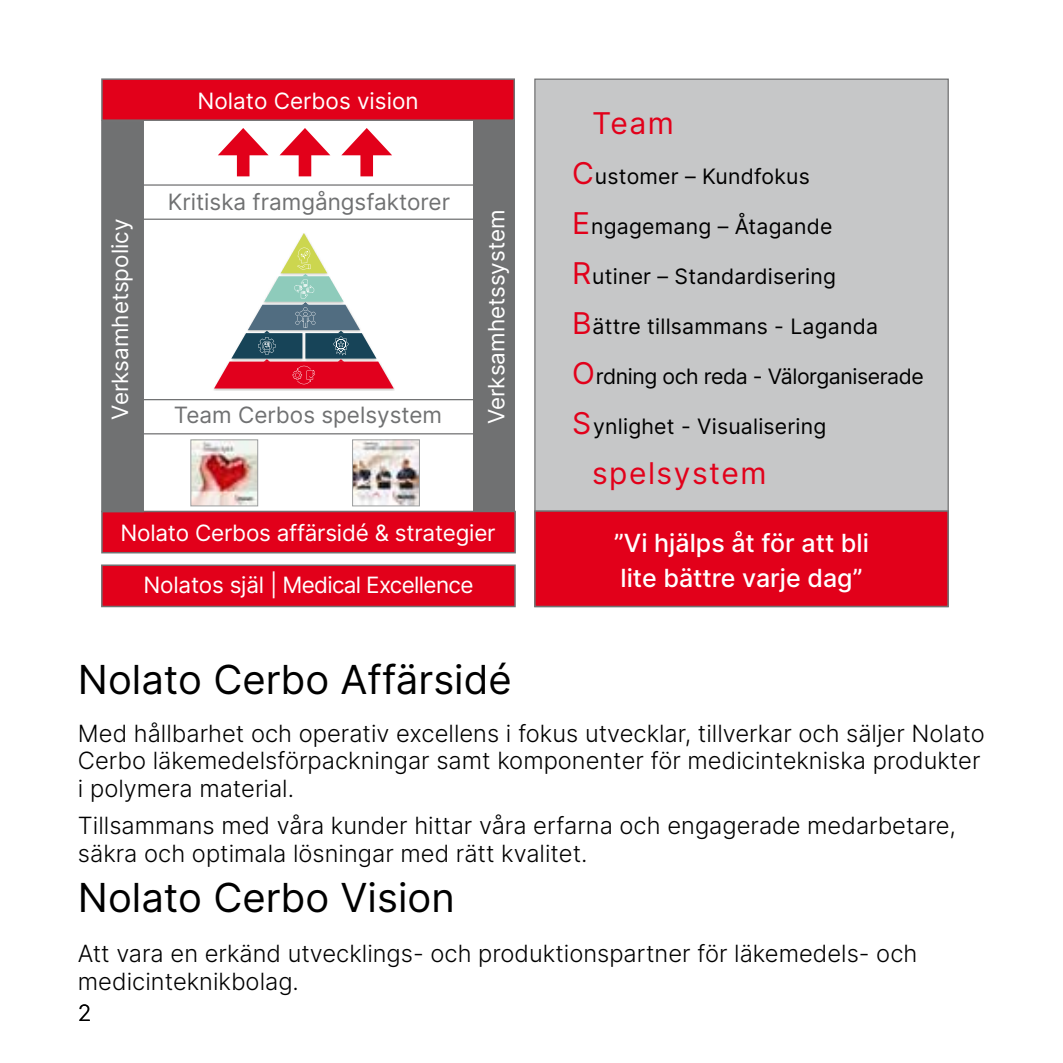
<style>
.page{position:relative;width:1063px;height:1063px;background:#fff}
.page>*{position:absolute;margin:0;border:0;box-sizing:border-box;transform-origin:0 0}
.t1{font:40px "Inter";color:#000}
.t2{font:30px "Inter";letter-spacing:.05em;color:#e2001a}
.t3{font:500 25px/35px "Inter";color:#fff}
.t4{font:300 23.75px/27.5px "Inter";color:#000}
.t5{font:22.5px "Inter";letter-spacing:-.01em;color:#fff}
.t6{font:22.5px "Inter";color:#707172}
.t7{font:22.5px "Inter";letter-spacing:-.03em;color:#fff}
.t8{font:300 22.5px "Inter";color:#000}
.t9{font:21.25px "Inter";letter-spacing:.01em;color:#000}
.t10{font:21.25px "Inter";letter-spacing:-.02em;color:#000}
.s1{font-size:30px;color:#e2001a}
</style>
<div class="page">
<div style="left:101px;top:564px;width:415px;height:43px;background:#e2001a;border:2px solid #707172"></div>
<div style="left:299px;top:145px;width:12px;height:31px;background:#e2001a"></div>
<svg style="left:280px;top:128px;width:50px;height:27px"></svg>
<div style="left:101px;top:511px;width:415px;height:42px;background:#e2001a;border:2px solid #707172"></div>
<div style="left:101px;top:78px;width:414px;height:43px;background:#e2001a;border:2px solid #707172"></div>
<div style="left:237px;top:145px;width:13px;height:31px;background:#e2001a"></div>
<svg style="left:218px;top:128px;width:51px;height:27px"></svg>
<div style="left:360px;top:145px;width:13px;height:31px;background:#e2001a"></div>
<svg style="left:341px;top:128px;width:51px;height:27px"></svg>
<div style="left:101px;top:120px;width:43px;height:392px;background:#707172;border:2px solid #707172"></div>
<div style="left:474px;top:120px;width:41px;height:392px;background:#707172"></div>
<div style="left:139px;top:184px;width:337px;height:36px;border:1px solid #707172"></div>
<div style="left:141px;top:399px;width:339px;height:35px;border:1px solid #707172"></div>
<div style="left:534px;top:79px;width:415px;height:528px;background:#c6c7c8;border:1px solid #707172"></div>
<div style="left:534px;top:510px;width:415px;height:97px;background:#e2001a;border:2px solid #707172"></div>
<img style="left:213px;top:388px;width:182px;height:3px">
<svg style="left:214px;top:233px;width:180px;height:156px"></svg>
<img style="left:354px;top:441px;width:64px;height:63px">
<div style="left:352px;top:439px;width:68px;height:67px;border:1px solid #9c9e9f"></div>
<img style="left:192px;top:441px;width:64px;height:63px">
<div style="left:190px;top:439px;width:68px;height:67px;border:1px solid #9c9e9f"></div>
<p class="t5" style="left:198px;top:84px;width:223px">Nolato Cerbos vision</p>
<p class="t6" style="left:168px;top:186px;width:284px">Kritiska framgångsfaktorer</p>
<p class="t5" style="left:104px;top:420px;width:202px;rotate:-90deg">Verksamhetspolicy</p>
<p class="t5" style="left:480px;top:424px;width:216px;rotate:-90deg">Verksamhetssystem</p>
<p class="t6" style="left:174px;top:399px;width:270px">Team Cerbos spelsystem</p>
<p class="t5" style="left:120px;top:517px;width:377px">Nolato Cerbos affärsidé &amp; strategier</p>
<p class="t7" style="left:144px;top:569px;width:331px">Nolatos själ | Medical Excellence</p>
<p class="t2" style="left:592px;top:101px;width:83px">Team</p>
<p class="t9" style="left:572px;top:161px;width:239px"><span class="s1">C</span>ustomer – Kundfokus</p>
<p class="t9" style="left:572px;top:211px;width:262px"><span class="s1">E</span>ngagemang – Åtagande</p>
<p class="t9" style="left:572px;top:261px;width:265px"><span class="s1">R</span>utiner – Standardisering</p>
<p class="t9" style="left:572px;top:311px;width:307px"><span class="s1">B</span>ättre tillsammans - Laganda</p>
<p class="t10" style="left:572px;top:361px;width:353px"><span class="s1">O</span>rdning och reda - Välorganiserade</p>
<p class="t9" style="left:572px;top:411px;width:256px"><span class="s1">S</span>ynlighet - Visualisering</p>
<p class="t2" style="left:592px;top:451px;width:176px">spelsystem</p>
<p class="t3" style="left:614px;top:525px;width:257px">”Vi hjälps åt för att bli lite bättre varje dag”</p>
<h1 class="t1" style="left:78px;top:651px;width:435px">Nolato Cerbo Affärsidé</h1>
<p class="t4" style="left:78px;top:719px;width:908px">Med hållbarhet och operativ excellens i fokus utvecklar, tillverkar och säljer Nolato<br>Cerbo läkemedelsförpackningar samt komponenter för medicintekniska produkter i polymera material.</p>
<p class="t4" style="left:78px;top:811px;width:880px">Tillsammans med våra kunder hittar våra erfarna och engagerade medarbetare, säkra och optimala lösningar med rätt kvalitet.</p>
<h1 class="t1" style="left:78px;top:868px;width:378px">Nolato Cerbo Vision</h1>
<p class="t4" style="left:78px;top:938px;width:841px;line-height:28.8px">Att vara en erkänd utvecklings- och produktionspartner för läkemedels- och medicinteknikbolag.</p>
<p class="t8" style="left:78px;top:997px;width:15px">2</p>
</div>
